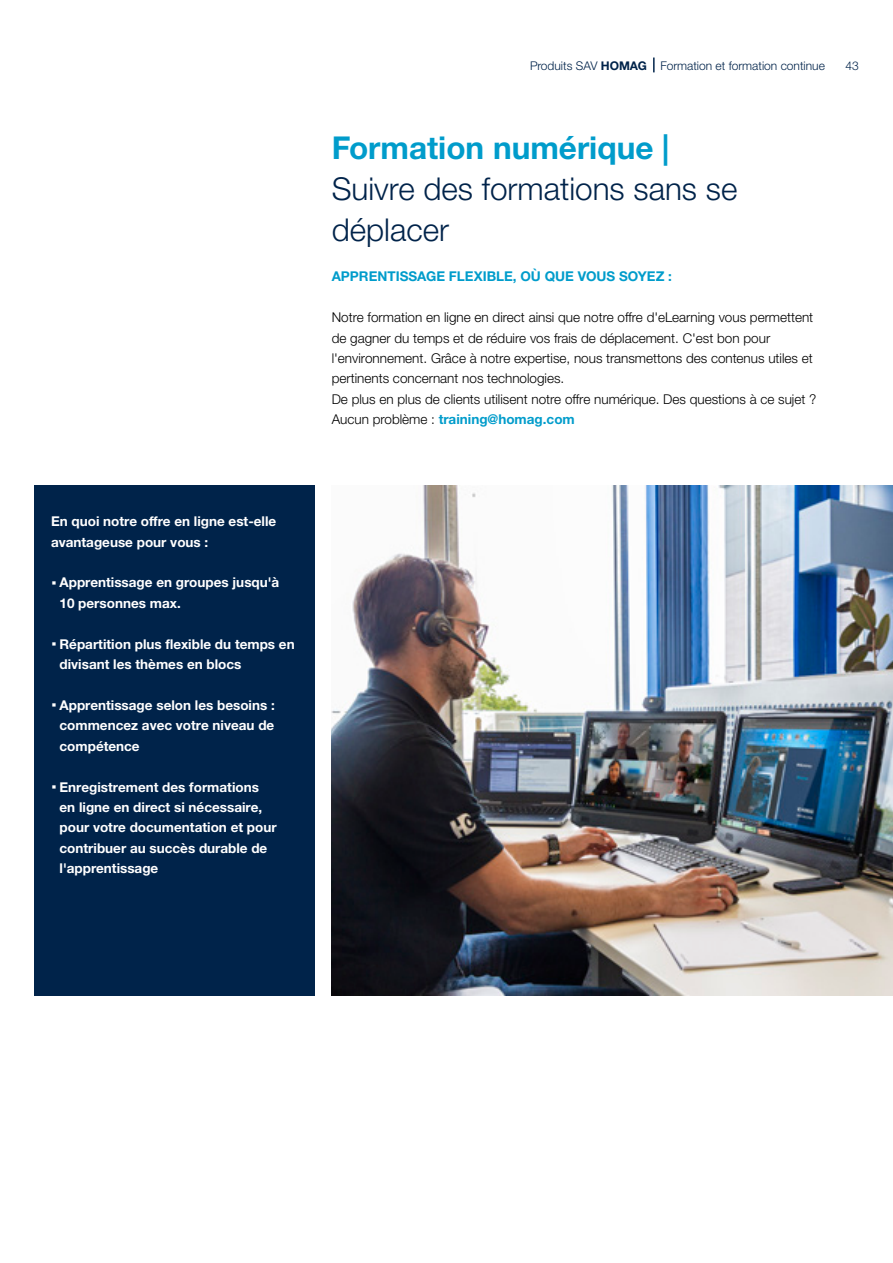
<style>
.page{position:relative;width:893px;height:1263px;background:#fff}
.page>*{position:absolute;margin:0;border:0;box-sizing:border-box;transform-origin:0 0}
.Headline_21pt_25_2_blue{font:300 31.5px/40.8px "Helvetica Neue LTW1 G";color:#00234a}
.Text_9pt_13_6_light_white{font:700 13.5px/20.4px "Helvetica Neue LTW1 G";color:#fff}
.Text_9pt_13_6_light_black{font:300 13.5px/20.4px "Helvetica Neue LTW1 G";color:#000}
.Text_9pt_13_6_light_black-2{font:700 13.5px "Helvetica Neue LTW1 G";color:#009ccb}
._01_Musterseiten_Rubriken_Pagina_rechts{font:300 12px "Helvetica Neue LTW1 G";color:#00234a}
.s1{font-size:21px}
.s2{font-weight:700}
.s3{font-weight:700;color:#009ccb}
</style>
<div class="page">
<img style="left:332px;top:485px;width:561px;height:510px">
<div style="left:34px;top:485px;width:281px;height:510px;background:#00234a"></div>
<svg style="left:653px;top:58px;width:2px;height:14px"></svg>
<p class="Text_9pt_13_6_light_white" style="left:51px;top:511px;width:227px">En quoi notre offre en ligne est-elle avantageuse pour vous :</p>
<p class="Text_9pt_13_6_light_white" style="left:60px;top:572px;width:221px;text-indent:-9px"><span class="s1">·</span> Apprentissage en groupes jusqu'à<br>10 personnes max.</p>
<p class="Text_9pt_13_6_light_white" style="left:60px;top:634px;width:237px;text-indent:-9px"><span class="s1">·</span> Répartition plus flexible du temps en divisant les thèmes en blocs</p>
<p class="Text_9pt_13_6_light_white" style="left:60px;top:695px;width:217px;text-align:justify;text-indent:-9px"><span class="s1">·</span> Apprentissage selon les besoins : commencez avec votre niveau de compétence</p>
<p class="Text_9pt_13_6_light_white" style="left:60px;top:776px;width:219px;text-indent:-9px"><span class="s1">·</span> Enregistrement des formations en ligne en direct si nécessaire, pour votre documentation et pour contribuer au succès durable de l'apprentissage</p>
<p class="_01_Musterseiten_Rubriken_Pagina_rechts" style="left:530px;top:58px;width:296px">Produits SAV <span class="s2">HOMAG</span> Formation et formation continue</p>
<p class="_01_Musterseiten_Rubriken_Pagina_rechts" style="left:846px;top:58px;width:15px">43</p>
<p class="Headline_21pt_25_2_blue" style="left:332px;top:127px;width:407px"><span class="s3">Formation numérique |<br></span>Suivre des formations sans se déplacer</p>
<p class="Text_9pt_13_6_light_black-2" style="left:332px;top:268px;width:342px">APPRENTISSAGE FLEXIBLE, OÙ QUE VOUS SOYEZ :</p>
<p class="Text_9pt_13_6_light_black" style="left:332px;top:307px;width:483px">Notre formation en ligne en direct ainsi que notre offre d'eLearning vous permettent de gagner du temps et de réduire vos frais de déplacement. C'est bon pour l'environnement. Grâce à notre expertise, nous transmettons des contenus utiles et pertinents concernant nos technologies.</p>
<p class="Text_9pt_13_6_light_black" style="left:332px;top:389px;width:486px">De plus en plus de clients utilisent notre offre numérique. Des questions à ce sujet ?<br>Aucun problème : <span class="s3">training@homag.com</span></p>
</div>
